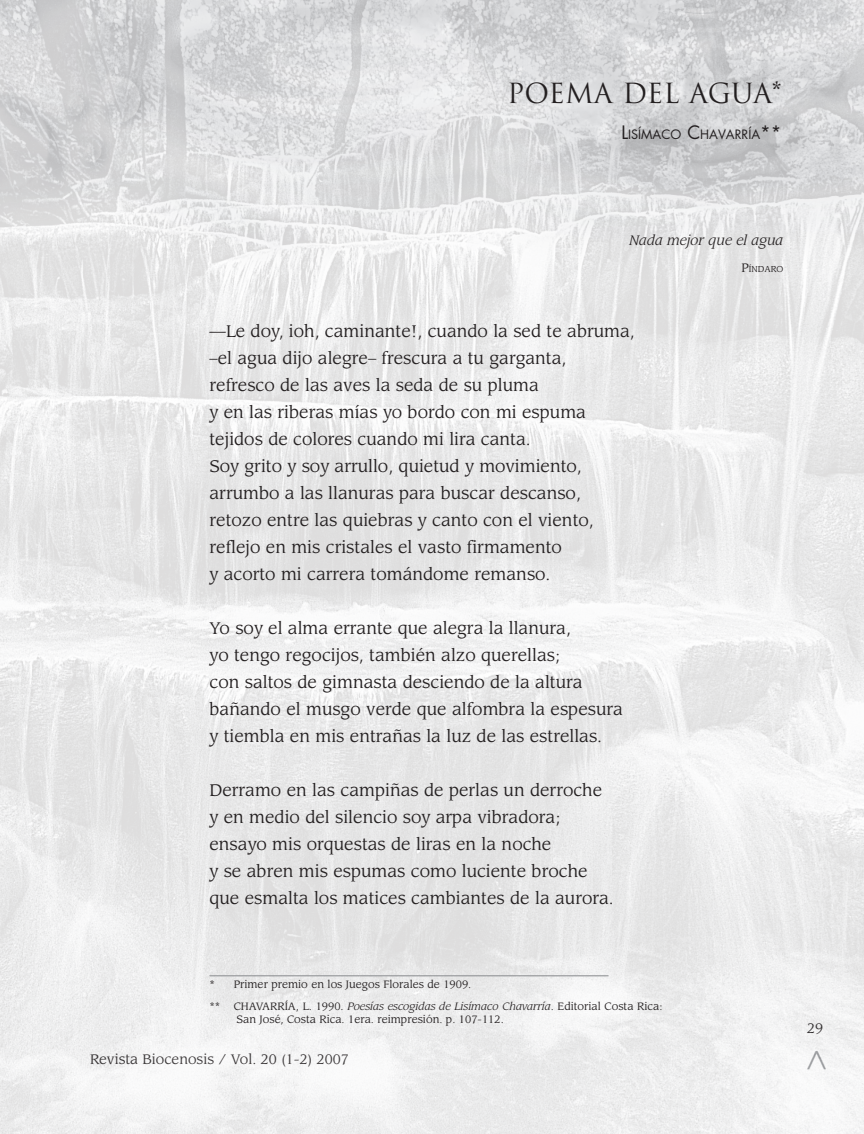
<style>
.page{position:relative;width:864px;height:1134px;background:#fff}
.page>*{position:absolute;margin:0;border:0;box-sizing:border-box;transform-origin:0 0}
.t1{font:36px "Leawood Std";color:#939598}
.t2{font:27px "Trajan Pro";color:#231f20}
.t3{font:16.5px/27px "Leawood Std";color:#231f20}
.t4{font:13.5px "Leawood Std";color:#231f20}
.t5{font:italic 13.5px "Leawood Std";color:#231f20}
.t6{font:12.6px "Futura Std";color:#231f20}
.t7{font:10.5px/21.6px "Leawood Std";color:#231f20}
.t8{font:8.4px "Leawood Std";color:#231f20}
.s1{font-size:18px}
.s2{font-size:12px}
.s3{font-style:italic}
</style>
<div class="page">
<img style="left:0;top:0;width:864px;height:1134px">
<hr style="left:210px;top:975px;width:399px;height:1px;background:#939598">
<h2 class="t2" style="left:507px;top:76px;width:276px">POEMA DEL AGUA*</h2>
<p class="t6" style="left:621px;top:126px;width:162px"><span class="s1">L</span>ISÍMACO <span class="s1">C</span>HAVARRÍA<span class="s1">**</span></p>
<p class="t5" style="left:629px;top:232px;width:156px">Nada mejor que el agua</p>
<p class="t8" style="left:741px;top:264px;width:43px"><span class="s2">P</span>índaro</p>
<p class="t3" style="left:210px;top:318px;width:427px">—Le doy, ioh, caminante!, cuando la sed te abruma, –el agua dijo alegre– frescura a tu garganta, refresco de las aves la seda de su pluma<br>y en las riberas mías yo bordo con mi espuma tejidos de colores cuando mi lira canta.<br>Soy grito y soy arrullo, quietud y movimiento, arrumbo a las llanuras para buscar descanso, retozo entre las quiebras y canto con el viento, reflejo en mis cristales el vasto firmamento<br>y acorto mi carrera tomándome remanso.</p>
<p class="t3" style="left:210px;top:615px;width:415px">Yo soy el alma errante que alegra la llanura,<br>yo tengo regocijos, también alzo querellas;<br>con saltos de gimnasta desciendo de la altura bañando el musgo verde que alfombra la espesura y tiembla en mis entrañas la luz de las estrellas.</p>
<p class="t3" style="left:210px;top:777px;width:406px">Derramo en las campiñas de perlas un derroche y en medio del silencio soy arpa vibradora; ensayo mis orquestas de liras en la noche<br>y se abren mis espumas como luciente broche que esmalta los matices cambiantes de la aurora.</p>
<p class="t7" style="left:210px;top:974px;width:263px">* Primer premio en los Juegos Florales de 1909. **</p>
<p class="t7" style="left:234px;top:1000px;width:430px;line-height:12.6px">CHAVARRÍA, L. 1990. <span class="s3">Poesías escogidas de Lisímaco Chavarría</span>. Editorial Costa Rica:<br>San José, Costa Rica. 1era. reimpresión. p. 107-112.</p>
<p class="t4" style="left:90px;top:1051px;width:260px">Revista Biocenosis / Vol. 20 (1-2) 2007</p>
<p class="t4" style="left:807px;top:1020px;width:17px">29</p>
<h1 class="t1" style="left:792px;top:1071px;width:23px;rotate:-90deg">&gt;</h1>
</div>
